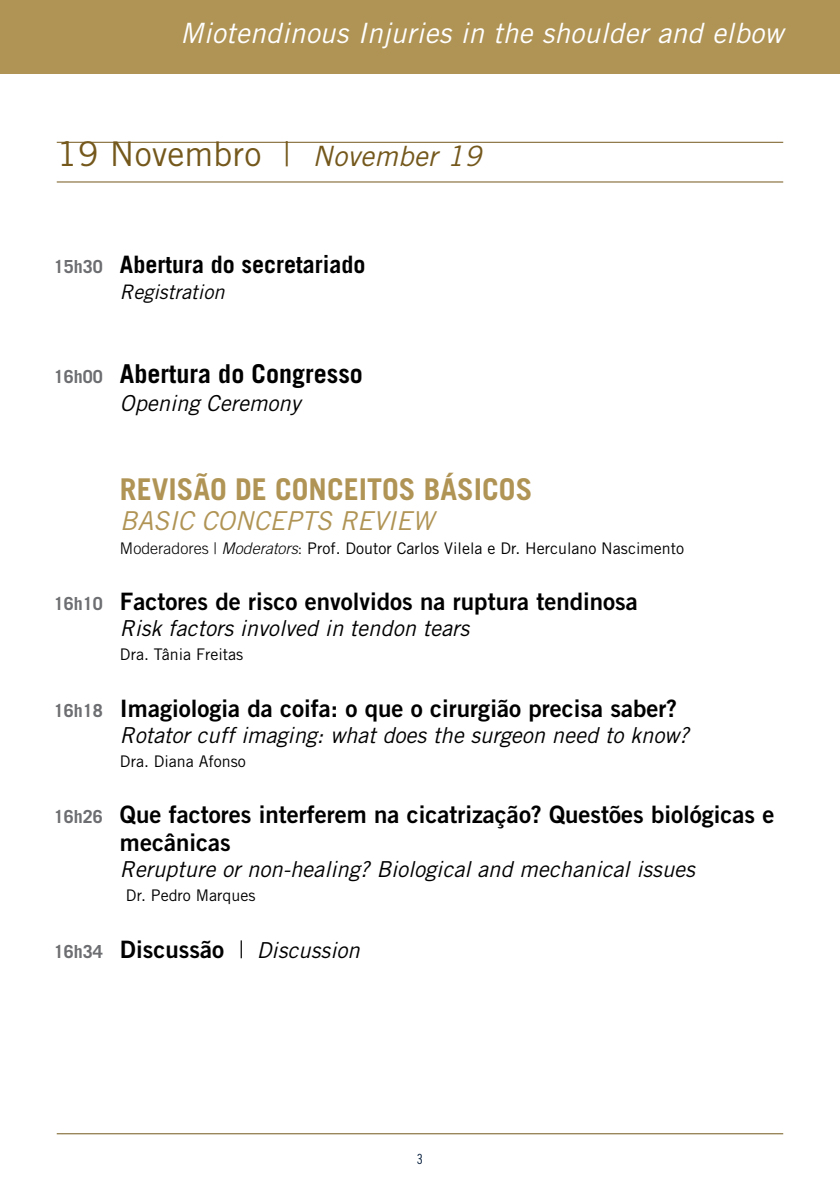
<style>
.page{position:relative;width:840px;height:1191px;background:#fff}
.page>*{position:absolute;margin:0;border:0;box-sizing:border-box;transform-origin:0 0}
.t1{font:34px "Trade Gothic LT Std";letter-spacing:.01em;color:#74581c}
.t2{font:700 30px "Trade Gothic LT Std";color:#b09455}
.t3{font:italic 28px "Trade Gothic LT Std";letter-spacing:.01em;color:#fff}
.t4{font:700 26px "Trade Gothic LT Std";color:#000}
.t5{font:italic 26px "Trade Gothic LT Std";color:#b09455}
.t6{font:24px/28px "Trade Gothic LT Std Bd 2";color:#000}
.t7{font:700 24px "Trade Gothic LT Std";color:#000}
.t8{font:italic 22px "Trade Gothic LT Std";color:#000}
.t9{font:italic 20px "Trade Gothic LT Std";color:#000}
.t10{font:16px "Trade Gothic LT Std";color:#000}
.t11{font:14px "Trade Gothic LT Std Cn 18";color:#0a2240}
.s1{font-weight:300}
.s2{font-style:italic;font-size:28px}
.s3{font-size:18px;color:#6d6e71}
.s4{font-weight:300;font-style:italic}
.s5{font-family:"Trade Gothic LT Std";font-weight:700;font-size:18px;color:#6d6e71}
.s6{font-weight:700;font-style:normal;font-size:18px;color:#6d6e71}
.s7{font-family:"Trade Gothic LT Std Bd 2";font-style:normal;font-size:24px}
.s8{font-weight:300;font-style:normal;font-size:24px}
</style>
<div class="page">
<hr style="left:57px;top:1133px;width:725px;height:1px;background:#74581c">
<hr style="left:57px;top:142px;width:725px;height:1px;background:#74581c">
<div style="left:0;top:0;width:839px;height:74px;background:#b09455"></div>
<hr style="left:57px;top:181px;width:725px;height:1px;background:#74581c">
<p class="t3" style="left:180px;top:16px;width:604px">Miotendinous Injuries in the shoulder and elbow</p>
<h1 class="t1" style="left:57px;top:134px;width:425px">19 Novembro <span class="s1">|</span> <span class="s2">November 19</span></h1>
<p class="t7" style="left:54px;top:249px;width:313px"><span class="s3">15h30</span> Abertura do secretariado</p>
<p class="t9" style="left:120px;top:279px;width:106px">Registration</p>
<p class="t4" style="left:54px;top:358px;width:310px"><span class="s3">16h00</span> Abertura do Congresso</p>
<p class="t8" style="left:120px;top:390px;width:182px">Opening Ceremony</p>
<h2 class="t2" style="left:120px;top:471px;width:413px">REVISÃO DE CONCEITOS BÁSICOS</h2>
<p class="t5" style="left:120px;top:505px;width:315px">BASIC CONCEPTS REVIEW</p>
<p class="t10" style="left:120px;top:538px;width:565px"><span class="s1">Moderadores |</span> <span class="s4">Moderators</span><span class="s1">:</span> Prof. Doutor Carlos Vilela e Dr. Herculano Nascimento</p>
<p class="t6" style="left:54px;top:587px;width:585px"><span class="s5">16h10</span> Factores de risco envolvidos na ruptura tendinosa</p>
<p class="t8" style="left:120px;top:615px;width:350px">Risk factors involved in tendon tears</p>
<p class="t10" style="left:120px;top:645px;width:125px">Dra. Tânia Freitas</p>
<p class="t6" style="left:54px;top:694px;width:624px"><span class="s5">16h18</span> Imagiologia da coifa: o que o cirurgião precisa saber?</p>
<p class="t8" style="left:120px;top:721px;width:570px">Rotator cuff imaging: what does the surgeon need to know?</p>
<p class="t10" style="left:120px;top:751px;width:127px">Dra. Diana Afonso</p>
<p class="t6" style="left:120px;top:800px;width:655px;text-indent:-66px"><span class="s5">16h26</span> Que factores interferem na cicatrização? Questões biológicas e mecânicas</p>
<p class="t8" style="left:120px;top:856px;width:576px">Rerupture or non-healing? Biological and mechanical issues</p>
<p class="t10" style="left:126px;top:886px;width:131px">Dr. Pedro Marques</p>
<p class="t8" style="left:54px;top:936px;width:307px"><span class="s6">16h34</span> <span class="s7">Discussão</span> <span class="s8">|</span> Discussion</p>
<p class="t11" style="left:416px;top:1150px;width:8px">3</p>
</div>
